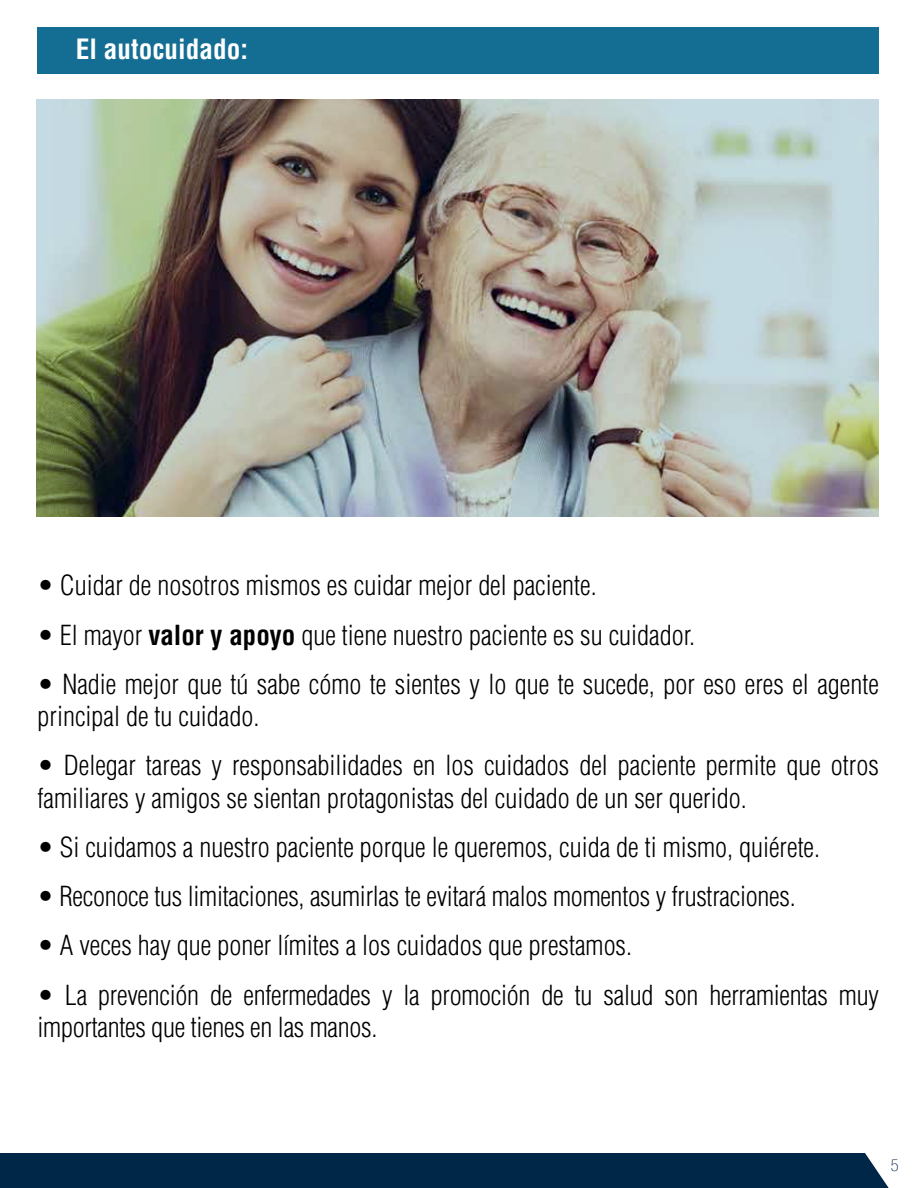
<style>
.page{position:relative;width:918px;height:1188px;background:#fff}
.page>*{position:absolute;margin:0;border:0;box-sizing:border-box;transform-origin:0 0}
.t1{font:700 condensed 27.3px "Helvetica LT Std";color:#fff}
.t2{font:300 condensed 27px/32.4px "Helvetica LT Std";color:#010001}
.t3{font:100 condensed 16.35px "Helvetica Neue LT Com";color:#002648}
.s1{font-weight:700}
</style>
<div class="page">
<div style="left:38px;top:27px;width:841px;height:46px;background:#146e93"></div>
<img style="left:36px;top:99px;width:842px;height:417px">
<div style="left:0;top:1153px;width:889px;height:35px;background:#002648"></div>
<p class="t1" style="left:76px;top:32px;width:174px">El autocuidado:</p>
<p class="t2" style="left:38px;top:569px;width:561px">• Cuidar de nosotros mismos es cuidar mejor del paciente.</p>
<p class="t2" style="left:38px;top:619px;width:659px">• El mayor <span class="s1">valor y apoyo</span> que tiene nuestro paciente es su cuidador.</p>
<p class="t2" style="left:38px;top:668px;width:843px">• Nadie mejor que tú sabe cómo te sientes y lo que te sucede, por eso eres el agente principal de tu cuidado.</p>
<p class="t2" style="left:38px;top:749px;width:843px">• Delegar tareas y responsabilidades en los cuidados del paciente permite que otros familiares y amigos se sientan protagonistas del cuidado de un ser querido.</p>
<p class="t2" style="left:38px;top:831px;width:784px">• Si cuidamos a nuestro paciente porque le queremos, cuida de ti mismo, quiérete.</p>
<p class="t2" style="left:38px;top:880px;width:760px">• Reconoce tus limitaciones, asumirlas te evitará malos momentos y frustraciones.</p>
<p class="t2" style="left:38px;top:929px;width:596px">• A veces hay que poner límites a los cuidados que prestamos.</p>
<p class="t2" style="left:38px;top:979px;width:843px">• La prevención de enfermedades y la promoción de tu salud son herramientas muy importantes que tienes en las manos.</p>
<p class="t3" style="left:891px;top:1155px;width:9px">5</p>
</div>
